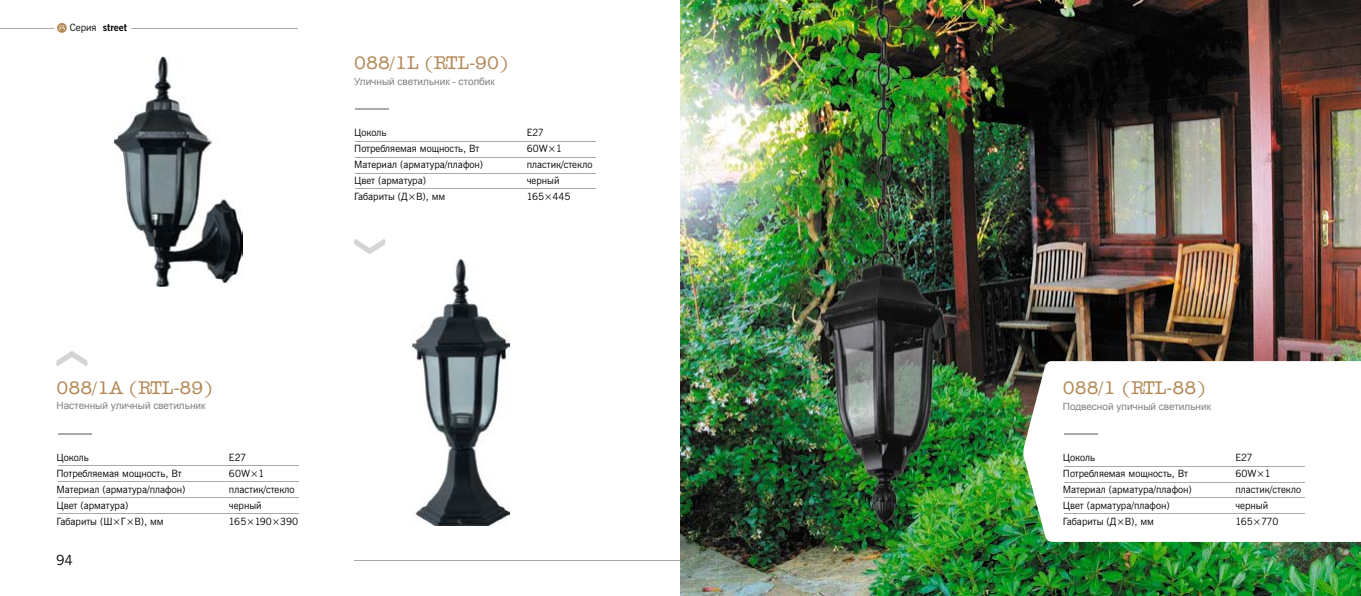
<style>
.page{position:relative;width:1361px;height:596px;background:#fff}
.page>*{position:absolute;margin:0;border:0;box-sizing:border-box;transform-origin:0 0}
.t1{font:18px "Secretary C";color:#b38856}
.t2{font:14px "News Gothic BT";color:#000}
.t3{font:10px/16px "News Gothic BT";color:#000}
.t4{font:10px "Arial";color:#808285}
.t5{font:10px "News Gothic Bd BT";color:#000}
.s1{font-family:"News Gothic BT"}
</style>
<div class="page">
<hr style="left:132px;top:28px;width:166px;height:1px;background:#a7a9ac">
<hr style="left:0;top:28px;width:54px;height:1px;background:#a7a9ac">
<hr style="left:354px;top:560px;width:326px;height:1px;background:#a7a9ac">
<svg style="left:57px;top:23px;width:10px;height:10px"></svg>
<svg style="left:58px;top:25px;width:7px;height:6px"></svg>
<hr style="left:58px;top:465px;width:240px;height:1px;background:#a7a9ac">
<hr style="left:58px;top:481px;width:240px;height:1px;background:#a7a9ac">
<hr style="left:58px;top:496px;width:240px;height:1px;background:#a7a9ac">
<hr style="left:58px;top:512px;width:240px;height:1px;background:#a7a9ac">
<hr style="left:58px;top:432px;width:33px;height:2px;background:#a7a9ac">
<hr style="left:356px;top:141px;width:240px;height:1px;background:#a7a9ac">
<hr style="left:356px;top:157px;width:240px;height:1px;background:#a7a9ac">
<hr style="left:356px;top:173px;width:240px;height:1px;background:#a7a9ac">
<hr style="left:356px;top:188px;width:240px;height:1px;background:#a7a9ac">
<hr style="left:356px;top:108px;width:33px;height:2px;background:#a7a9ac">
<svg style="left:354px;top:239px;width:31px;height:15px"></svg>
<svg style="left:56px;top:351px;width:31px;height:15px"></svg>
<img style="left:115px;top:57px;width:127px;height:229px">
<img style="left:413px;top:259px;width:96px;height:266px">
<img style="left:680px;top:0;width:681px;height:595px">
<svg style="left:1023px;top:361px;width:338px;height:180px"></svg>
<hr style="left:1064px;top:466px;width:240px;height:1px;background:#a7a9ac">
<hr style="left:1064px;top:481px;width:240px;height:1px;background:#a7a9ac">
<hr style="left:1064px;top:497px;width:240px;height:1px;background:#a7a9ac">
<hr style="left:1064px;top:513px;width:240px;height:1px;background:#a7a9ac">
<hr style="left:1064px;top:433px;width:33px;height:2px;background:#a7a9ac">
<p class="t5" style="left:70px;top:21px;width:58px"><span class="s1">Серия</span> street</p>
<h1 class="t1" style="left:354px;top:52px;width:156px">088/1L (RTL-90)</h1>
<p class="t4" style="left:354px;top:75px;width:142px">Уличный светильник - столбик</p>
<p class="t3" style="left:354px;top:125px;width:130px">Цоколь<br>Потребляемая мощность, Вт<br>Материал (арматура/плафон)<br>Цвет (арматура)<br>Габариты (Д×В), мм</p>
<p class="t3" style="left:527px;top:125px;width:67px">Е27<br>60W×1 пластик/стекло черный<br>165×445</p>
<h1 class="t1" style="left:56px;top:376px;width:158px">088/1A (RTL-89)</h1>
<p class="t4" style="left:56px;top:399px;width:151px">Настенный уличный светильник</p>
<p class="t3" style="left:56px;top:449px;width:130px">Цоколь<br>Потребляемая мощность, Вт<br>Материал (арматура/плафон)<br>Цвет (арматура)<br>Габариты (Ш×Г×В), мм</p>
<p class="t3" style="left:229px;top:449px;width:71px">Е27<br>60W×1 пластик/стекло черный<br>165×190×390</p>
<h2 class="t2" style="left:56px;top:550px;width:18px">94</h2>
<h1 class="t1" style="left:1063px;top:377px;width:144px">088/1 (RTL-88)</h1>
<p class="t4" style="left:1063px;top:399px;width:150px">Подвесной уличный светильник</p>
<p class="t3" style="left:1063px;top:449px;width:130px">Цоколь<br>Потребляемая мощность, Вт<br>Материал (арматура/плафон)<br>Цвет (арматура/плафон)<br>Габариты (Д×В), мм</p>
<p class="t3" style="left:1235px;top:449px;width:67px">Е27<br>60W×1 пластик/стекло черный<br>165×770</p>
</div>
